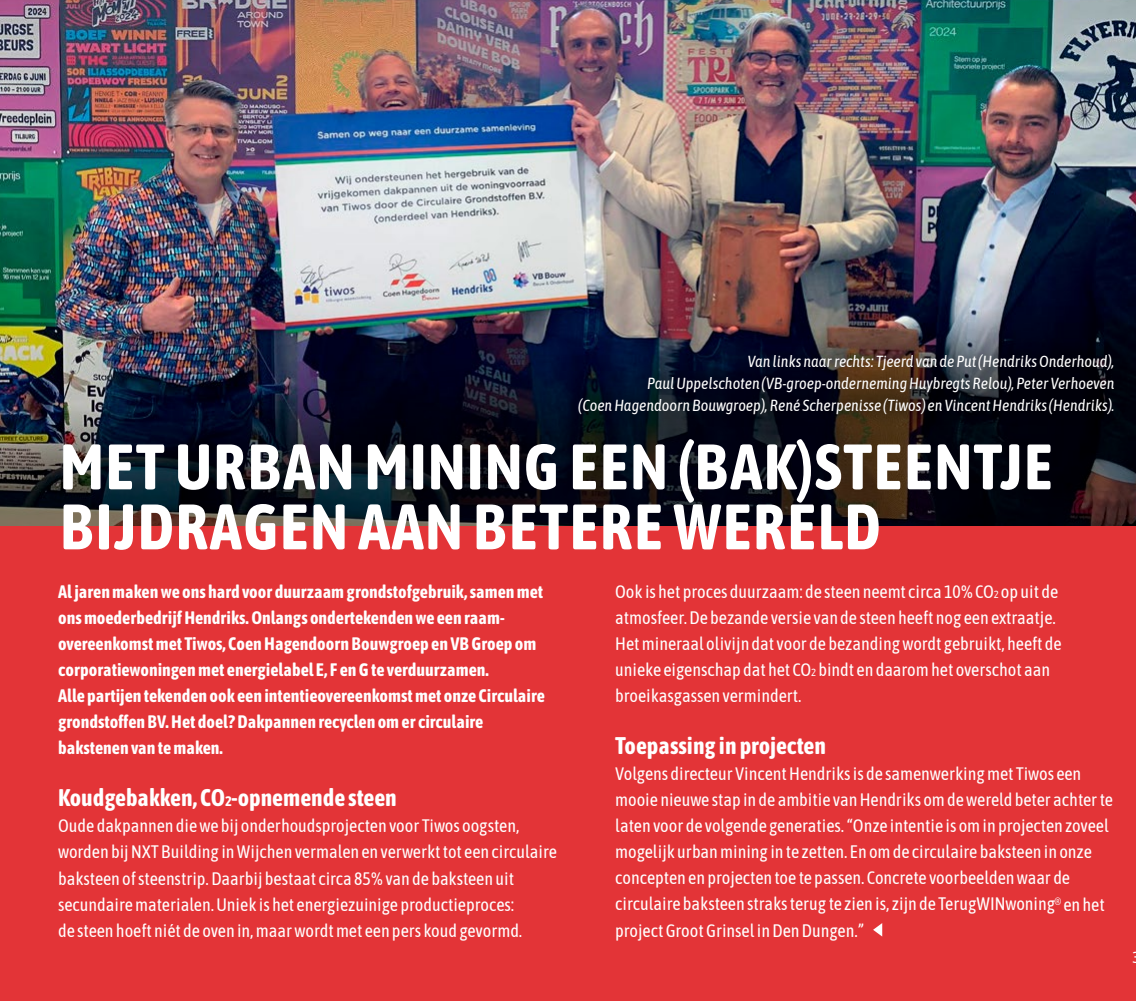
<style>
.page{position:relative;width:1136px;height:1001px;background:#fff}
.page>*{position:absolute;margin:0;border:0;box-sizing:border-box;transform-origin:0 0}
.t1{font:700 64px/60px "Asap Condensed";letter-spacing:.02em;color:#fff}
.t2{font:700 24px "Asap Condensed";color:#fff}
.t3{font:18px/26px "Asap Condensed";color:#fff}
.t4{font:700 18px/26px "Asap Condensed";color:#fff}
.t5{font:italic 16px/22px "Asap Condensed";color:#fff;text-align:right}
.t6{font:16px "Asap Condensed";color:#fff}
</style>
<div class="page">
<div style="left:0;top:526px;width:1136px;height:474px;background:#e33437"></div>
<img style="left:0;top:0;width:1136px;height:208px">
<img style="left:0;top:208px;width:1136px;height:318px">
<svg style="left:873px;top:923px;width:9px;height:13px"></svg>
<div style="left:563px;top:340px;width:565px;height:90px;background:#000;opacity:.75"></div>
<p class="t5" style="left:578px;top:349px;width:538px">Van links naar rechts: Tjeerd van de Put (Hendriks Onderhoud),<br>Paul Uppelschoten (VB-groep-onderneming Huybregts Relou), Peter Verhoeven<br>(Coen Hagendoorn Bouwgroep), René Scherpenisse (Tiwos) en Vincent Hendriks (Hendriks).</p>
<h1 class="t1" style="left:60px;top:433px;width:995px">MET URBAN MINING EEN (BAK)STEENTJE<br>BIJDRAGEN AAN BETERE WERELD</h1>
<p class="t4" style="left:58px;top:578px;width:488px">Al jaren maken we ons hard voor duurzaam grondstofgebruik, samen met ons moederbedrijf Hendriks. Onlangs ondertekenden we een raam&shy;overeenkomst met Tiwos, Coen Hagendoorn Bouwgroep en VB Groep om corporatiewoningen met energielabel E, F en G te verduurzamen.<br>Alle partijen tekenden ook een intentieovereenkomst met onze Circulaire grondstoffen BV. Het doel? Dakpannen recyclen om er circulaire bakstenen van te maken.</p>
<h2 class="t2" style="left:58px;top:781px;width:340px">Koudgebakken, CO2-opnemende steen</h2>
<p class="t3" style="left:58px;top:812px;width:500px">Oude dakpannen die we bij onderhoudsprojecten voor Tiwos oogsten, worden bij NXT Building in Wijchen vermalen en verwerkt tot een circulaire baksteen of steenstrip. Daarbij bestaat circa 85% van de baksteen uit secundaire materialen. Uniek is het energiezuinige productieproces:<br>de steen hoeft niét de oven in, maar wordt met een pers koud gevormd.</p>
<p class="t3" style="left:615px;top:578px;width:448px">Ook is het proces duurzaam: de steen neemt circa 10% CO2 op uit de atmosfeer. De bezande versie van de steen heeft nog een extraatje.<br>Het mineraal olivijn dat voor de bezanding wordt gebruikt, heeft de unieke eigenschap dat het CO2 bindt en daarom het overschot aan broeikasgassen vermindert.</p>
<h2 class="t2" style="left:615px;top:729px;width:212px">Toepassing in projecten</h2>
<p class="t3" style="left:615px;top:760px;width:499px">Volgens directeur Vincent Hendriks is de samenwerking met Tiwos een mooie nieuwe stap in de ambitie van Hendriks om de wereld beter achter te laten voor de volgende generaties. “Onze intentie is om in projecten zoveel mogelijk urban mining in te zetten. En om de circulaire baksteen in onze concepten en projecten toe te passen. Concrete voorbeelden waar de circulaire baksteen straks terug te zien is, zijn de TerugWINwoning<sup>®</sup> en het project Groot Grinsel in Den Dungen.”</p>
<p class="t6" style="left:1132px;top:946px;width:9px">3</p>
</div>
